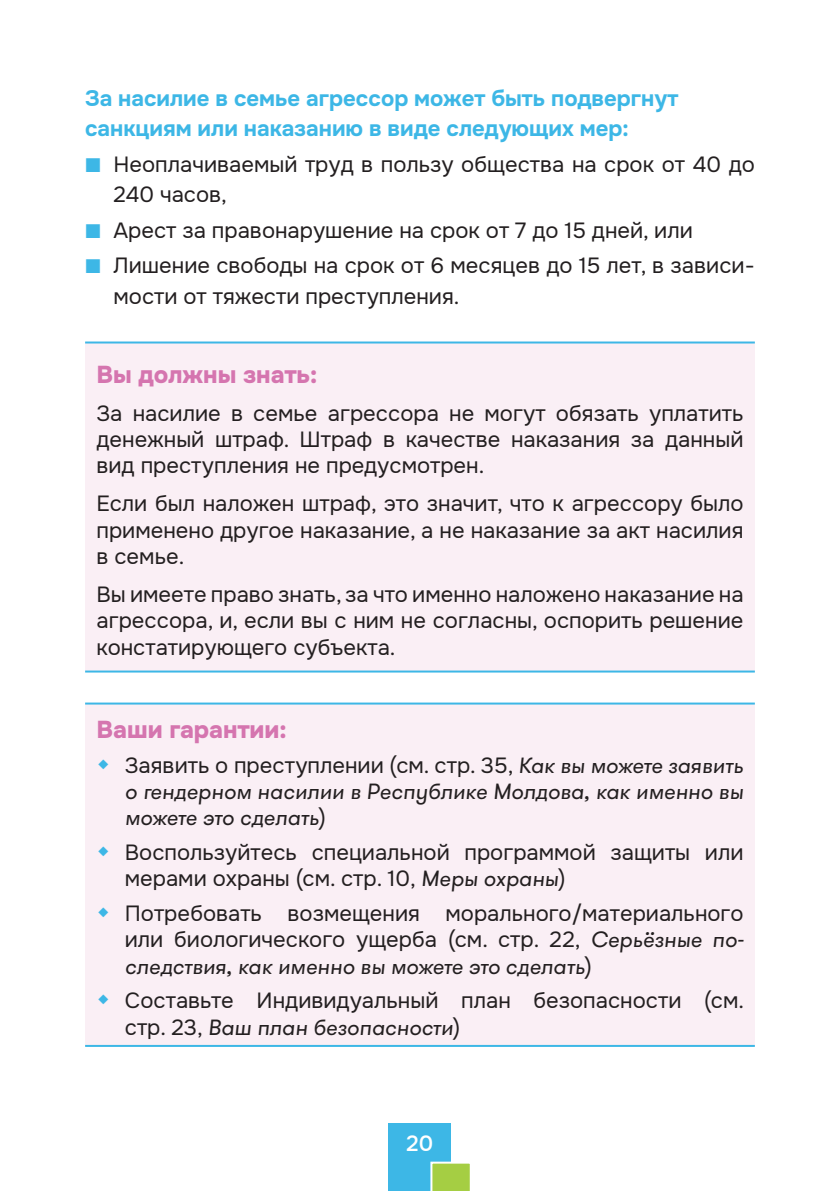
<style>
.page{position:relative;width:840px;height:1191px;background:#fff}
.page>*{position:absolute;margin:0;border:0;box-sizing:border-box;transform-origin:0 0}
.t1{font:800 24px "Onest";color:#d575af}
.t2{font:22px/26.4px "Onest";color:#231f20}
.t3{font:italic 22px/26.4px "GT Walsheim Pro";color:#231f20}
.t4{font:700 22px/30px "Onest";color:#3db7e6}
.t5{font:500 22px "Onest";color:#fff}
.s1{font-family:"Proxima Nova Extrabld";font-size:24px;color:#3db7e6}
.s2{font-family:"GT Walsheim Pro";font-style:italic}
.s3{font-family:"Onest";font-style:normal}
</style>
<div class="page">
<div style="left:388px;top:1123px;width:63px;height:68px;background:#3db7e6"></div>
<svg style="left:430px;top:1161px;width:40px;height:30px"></svg>
<div style="left:85px;top:342px;width:669px;height:329px;background:#faeff5"></div>
<hr style="left:85px;top:341px;width:669px;height:2px;background:#3db7e6">
<hr style="left:85px;top:670px;width:669px;height:2px;background:#3db7e6">
<div style="left:85px;top:703px;width:669px;height:343px;background:#faeff5"></div>
<hr style="left:85px;top:702px;width:669px;height:2px;background:#3db7e6">
<hr style="left:85px;top:1045px;width:669px;height:2px;background:#3db7e6">
<p class="t4" style="left:85px;top:84px;width:594px">За насилие в семье агрессор может быть подвергнут санкциям или наказанию в виде следующих мер:</p>
<p class="t2" style="left:113px;top:150px;width:642px;line-height:30px;text-indent:-28px"><span class="s1">■</span> Неоплачиваемый труд в пользу общества на срок от 40 до<br>240 часов,</p>
<p class="t2" style="left:85px;top:217px;width:609px"><span class="s1">■</span> Арест за правонарушение на срок от 7 до 15 дней, или</p>
<p class="t2" style="left:113px;top:251px;width:642px;line-height:30px;text-indent:-28px"><span class="s1">■</span> Лишение свободы на срок от 6 месяцев до 15 лет, в зависи&shy;мости от тяжести преступления.</p>
<p class="t1" style="left:96px;top:360px;width:222px">Вы должны знать:</p>
<p class="t2" style="left:96px;top:400px;width:648px;text-align:justify">За насилие в семье агрессора не могут обязать уплатить денежный штраф. Штраф в качестве наказания за данный вид преступления не предусмотрен.</p>
<p class="t2" style="left:96px;top:491px;width:648px;text-align:justify">Если был наложен штраф, это значит, что к агрессору было применено другое наказание, а не наказание за акт насилия в семье.</p>
<p class="t2" style="left:96px;top:581px;width:648px;text-align:justify">Вы имеете право знать, за что именно наложено наказание на агрессора, и, если вы с ним не согласны, оспорить решение констатирующего субъекта.</p>
<p class="t1" style="left:96px;top:715px;width:191px">Ваши гарантии:</p>
<p class="t2" style="left:125px;top:752px;width:619px">Заявить о преступлении (см. стр. 35, <span class="s2">Как вы можете заявить</span></p>
<p class="t3" style="left:125px;top:778px;width:619px">о гендерном насилии в Республике Молдова, как именно вы можете это сделать<span class="s3">)</span></p>
<p class="t2" style="left:125px;top:839px;width:619px">Воспользуйтесь специальной программой защиты или мерами охраны (см. стр. 10, <span class="s2">Меры охраны</span>)</p>
<p class="t2" style="left:125px;top:900px;width:620px">Потребовать возмещения морального/материального или биологического ущерба (см. стр. 22, <span class="s2">Серьёзные по-</span></p>
<p class="t3" style="left:125px;top:953px;width:468px">следствия, как именно вы можете это сделать<span class="s3">)</span></p>
<p class="t2" style="left:125px;top:987px;width:620px">Составьте Индивидуальный план безопасности (см.</p>
<p class="t3" style="left:125px;top:1014px;width:336px"><span class="s3">стр. 23,</span> Ваш план безопасности<span class="s3">)</span></p>
<p class="t5" style="left:406px;top:1129px;width:28px">20</p>
</div>
